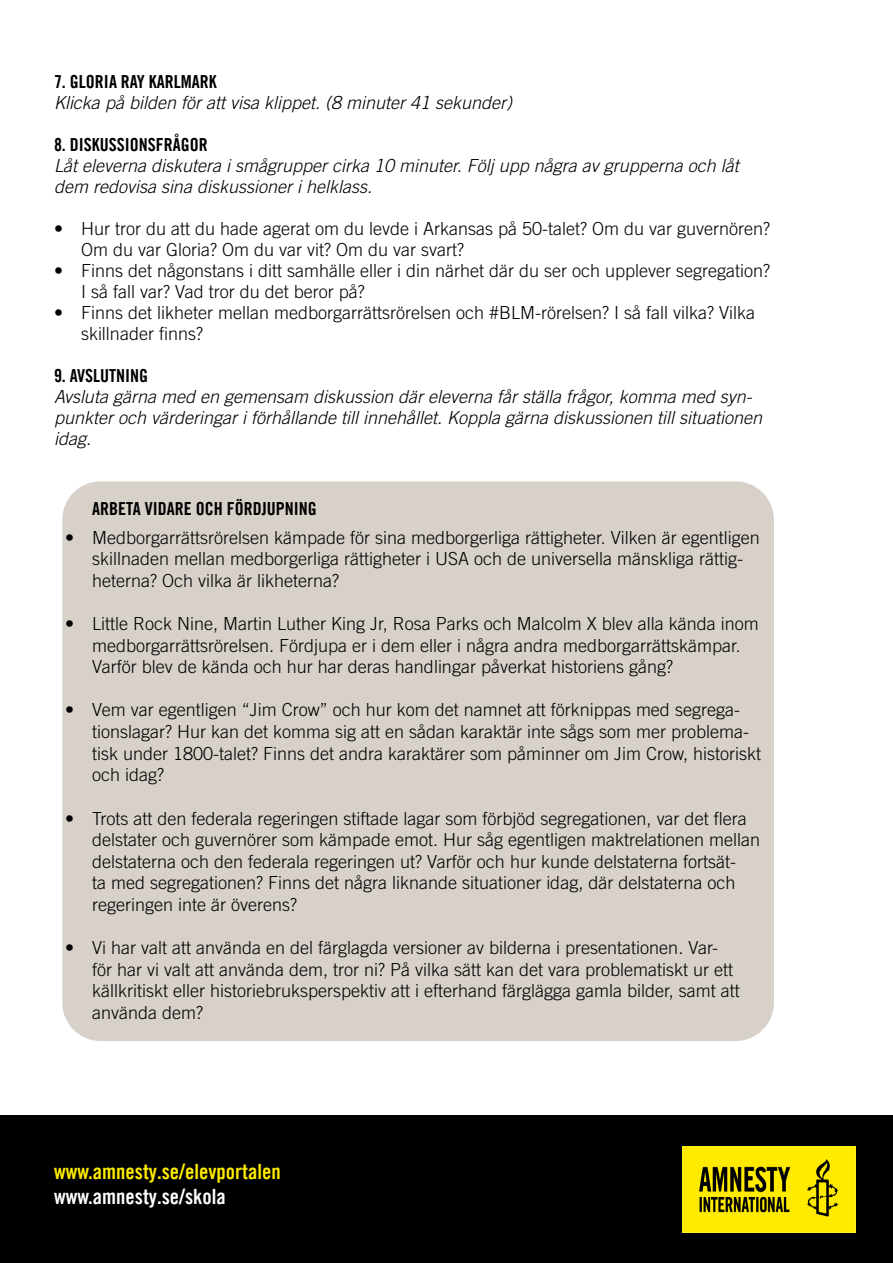
<style>
.page{position:relative;width:893px;height:1263px;background:#fff}
.page>*{position:absolute;margin:0;border:0;box-sizing:border-box;transform-origin:0 0}
.t1{font:21px "Amnesty Trade Gothic Bd Cn 20";color:#ffed00}
.t2{font:21px "Amnesty Trade Gothic Bd Cn 20";color:#fff}
.t3{font:300 18px/21.6px "Amnesty Trade Gothic";color:#000}
.t4{font:italic 300 18px/21px "Amnesty Trade Gothic";color:#000}
.t5{font:18px "Amnesty Trade Gothic Bd Cn 20";color:#000}
</style>
<div class="page">
<div style="left:62px;top:481px;width:712px;height:560px;background:#d7d1c9;border-radius:38px"></div>
<div style="left:0;top:1115px;width:893px;height:148px;background:#000"></div>
<img style="left:682px;top:1146px;width:173px;height:86px">
<p class="t5" style="left:54px;top:71px;width:164px">7. GLORIA RAY KARLMARK</p>
<p class="t4" style="left:54px;top:92px;width:460px">Klicka på bilden för att visa klippet. (8 minuter 41 sekunder)</p>
<p class="t5" style="left:54px;top:134px;width:155px">8. DISKUSSIONSFRÅGOR</p>
<p class="t4" style="left:54px;top:155px;width:686px">Låt eleverna diskutera i smågrupper cirka 10 minuter. Följ upp några av grupperna och låt dem redovisa sina diskussioner i helklass.</p>
<p class="t3" style="left:81px;top:218px;width:691px;line-height:21px;text-indent:-27px">• Hur tror du att du hade agerat om du levde i Arkansas på 50-talet? Om du var guvernören?<br>Om du var Gloria? Om du var vit? Om du var svart?</p>
<p class="t3" style="left:81px;top:260px;width:691px;line-height:21px;text-indent:-27px">• Finns det någonstans i ditt samhälle eller i din närhet där du ser och upplever segregation?<br>I så fall var? Vad tror du det beror på?</p>
<p class="t3" style="left:81px;top:302px;width:676px;line-height:21px;text-indent:-27px">• Finns det likheter mellan medborgarrättsrörelsen och #BLM-rörelsen? I så fall vilka? Vilka skillnader finns?</p>
<p class="t5" style="left:54px;top:365px;width:96px">9. AVSLUTNING</p>
<p class="t4" style="left:54px;top:386px;width:710px">Avsluta gärna med en gemensam diskussion där eleverna får ställa frågor, komma med syn&shy;punkter och värderingar i förhållande till innehållet. Koppla gärna diskussionen till situationen idag.</p>
<p class="t5" style="left:92px;top:497px;width:226px">ARBETA VIDARE OCH FÖRDJUPNING</p>
<p class="t3" style="left:92px;top:526px;width:669px;text-indent:-27px">• Medborgarrättsrörelsen kämpade för sina medborgerliga rättigheter. Vilken är egentligen skillnaden mellan medborgerliga rättigheter i USA och de universella mänskliga rättig&shy;heterna? Och vilka är likheterna?</p>
<p class="t3" style="left:92px;top:613px;width:668px;text-indent:-27px">• Little Rock Nine, Martin Luther King Jr, Rosa Parks och Malcolm X blev alla kända inom medborgarrättsrörelsen. Fördjupa er i dem eller i några andra medborgarrättskämpar.<br>Varför blev de kända och hur har deras handlingar påverkat historiens gång?</p>
<p class="t3" style="left:92px;top:699px;width:670px;text-indent:-27px">• Vem var egentligen “Jim Crow” och hur kom det namnet att förknippas med segrega&shy;tionslagar? Hur kan det komma sig att en sådan karaktär inte sågs som mer problema&shy;tisk under 1800-talet? Finns det andra karaktärer som påminner om Jim Crow, historiskt och idag?</p>
<p class="t3" style="left:92px;top:807px;width:670px;text-indent:-27px">• Trots att den federala regeringen stiftade lagar som förbjöd segregationen, var det flera delstater och guvernörer som kämpade emot. Hur såg egentligen maktrelationen mellan delstaterna och den federala regeringen ut? Varför och hur kunde delstaterna fortsät-<br>ta med segregationen? Finns det några liknande situationer idag, där delstaterna och regeringen inte är överens?</p>
<p class="t3" style="left:92px;top:937px;width:649px;text-indent:-27px">• Vi har valt att använda en del färglagda versioner av bilderna i presentationen. Var&shy;för har vi valt att använda dem, tror ni? På vilka sätt kan det vara problematiskt ur ett källkritiskt eller historiebruksperspektiv att i efterhand färglägga gamla bilder, samt att använda dem?</p>
<p class="t1" style="left:54px;top:1159px;width:228px">www.amnesty.se/elevportalen</p>
<p class="t2" style="left:54px;top:1184px;width:173px">www.amnesty.se/skola</p>
</div>
